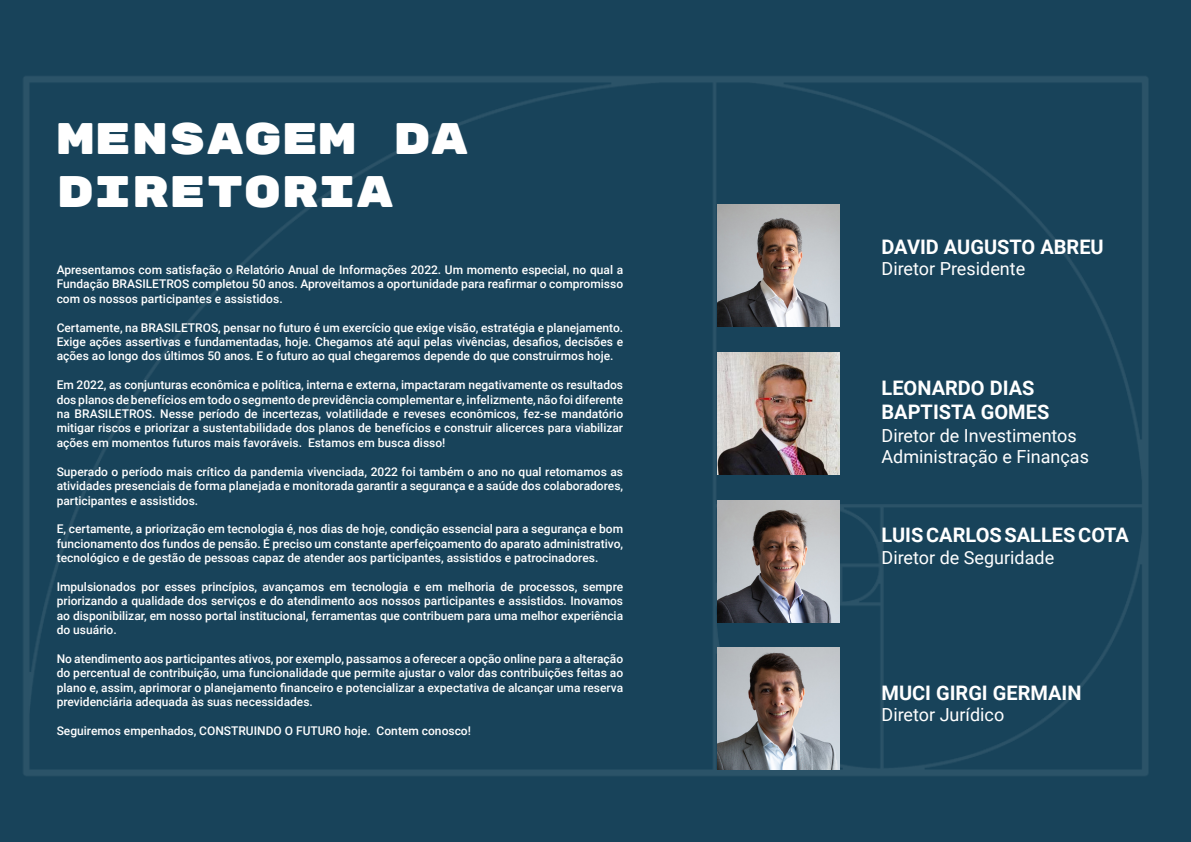
<style>
.page{position:relative;width:1191px;height:842px;background:#18435a}
.page>*{position:absolute;margin:0;border:0;box-sizing:border-box;transform-origin:0 0}
.t1{font:44px/52.8px "Rubik Mono One";color:#fff}
.Page_Header_Subtext{font:700 20px "Roboto";color:#fff}
.Page_Header_Subtext-2{font:18px "Roboto";color:#fff}
.Page_Header_Subtext-3{font:500 12px/14.4px "Roboto";color:#fff;text-align:justify}
</style>
<div class="page">
<img style="left:23px;top:76px;width:1125px;height:700px">
<img style="left:717px;top:648px;width:122px;height:122px">
<img style="left:717px;top:205px;width:122px;height:122px">
<img style="left:717px;top:500px;width:122px;height:122px">
<img style="left:717px;top:353px;width:122px;height:121px">
<p class="t1" style="left:57px;top:114px;width:413px">MENSAGEM DA<br>DIRETORIA</p>
<p class="Page_Header_Subtext-3" style="left:57px;top:262px;width:568px">Apresentamos com satisfação o Relatório Anual de Informações 2022. Um momento especial, no qual a Fundação BRASILETROS completou 50 anos. Aproveitamos a oportunidade para reafirmar o compromisso com os nossos participantes e assistidos.</p>
<p class="Page_Header_Subtext-3" style="left:57px;top:320px;width:568px">Certamente, na BRASILETROS, pensar no futuro é um exercício que exige visão, estratégia e planejamento.<br>Exige ações assertivas e fundamentadas, hoje. Chegamos até aqui pelas vivências, desafios, decisões e ações ao longo dos últimos 50 anos. E o futuro ao qual chegaremos depende do que construirmos hoje.</p>
<p class="Page_Header_Subtext-3" style="left:57px;top:377px;width:568px">Em 2022, as conjunturas econômica e política, interna e externa, impactaram negativamente os resultados dos planos de benefícios em todo o segmento de previdência complementar e, infelizmente, não foi diferente na BRASILETROS. Nesse período de incertezas, volatilidade e reveses econômicos, fez-se mandatório mitigar riscos e priorizar a sustentabilidade dos planos de benefícios e construir alicerces para viabilizar ações em momentos futuros mais favoráveis. Estamos em busca disso!</p>
<p class="Page_Header_Subtext-3" style="left:57px;top:464px;width:568px">Superado o período mais crítico da pandemia vivenciada, 2022 foi também o ano no qual retomamos as atividades presenciais de forma planejada e monitorada garantir a segurança e a saúde dos colaboradores, participantes e assistidos.</p>
<p class="Page_Header_Subtext-3" style="left:57px;top:521px;width:568px">E, certamente, a priorização em tecnologia é, nos dias de hoje, condição essencial para a segurança e bom funcionamento dos fundos de pensão. É preciso um constante aperfeiçoamento do aparato administrativo, tecnológico e de gestão de pessoas capaz de atender aos participantes, assistidos e patrocinadores.</p>
<p class="Page_Header_Subtext-3" style="left:57px;top:579px;width:568px">Impulsionados por esses princípios, avançamos em tecnologia e em melhoria de processos, sempre priorizando a qualidade dos serviços e do atendimento aos nossos participantes e assistidos. Inovamos ao disponibilizar, em nosso portal institucional, ferramentas que contribuem para uma melhor experiência do usuário.</p>
<p class="Page_Header_Subtext-3" style="left:57px;top:651px;width:568px">No atendimento aos participantes ativos, por exemplo, passamos a oferecer a opção online para a alteração do percentual de contribuição, uma funcionalidade que permite ajustar o valor das contribuições feitas ao plano e, assim, aprimorar o planejamento financeiro e potencializar a expectativa de alcançar uma reserva previdenciária adequada às suas necessidades.</p>
<p class="Page_Header_Subtext-3" style="left:57px;top:723px;width:416px">Seguiremos empenhados, CONSTRUINDO O FUTURO hoje. Contem conosco!</p>
<p class="Page_Header_Subtext" style="left:881px;top:233px;width:224px">DAVID AUGUSTO ABREU</p>
<p class="Page_Header_Subtext-2" style="left:881px;top:256px;width:145px">Diretor Presidente</p>
<p class="Page_Header_Subtext" style="left:881px;top:373px;width:154px">LEONARDO DIAS</p>
<p class="Page_Header_Subtext" style="left:881px;top:397px;width:169px">BAPTISTA GOMES</p>
<p class="Page_Header_Subtext-2" style="left:881px;top:423px;width:197px">Diretor de Investimentos</p>
<p class="Page_Header_Subtext-2" style="left:881px;top:444px;width:209px">Administração e Finanças</p>
<p class="Page_Header_Subtext" style="left:881px;top:521px;width:249px">LUIS CARLOS SALLES COTA</p>
<p class="Page_Header_Subtext-2" style="left:881px;top:545px;width:174px">Diretor de Seguridade</p>
<p class="Page_Header_Subtext" style="left:881px;top:679px;width:201px">MUCI GIRGI GERMAIN</p>
<p class="Page_Header_Subtext-2" style="left:881px;top:702px;width:124px">Diretor Jurídico</p>
</div>
